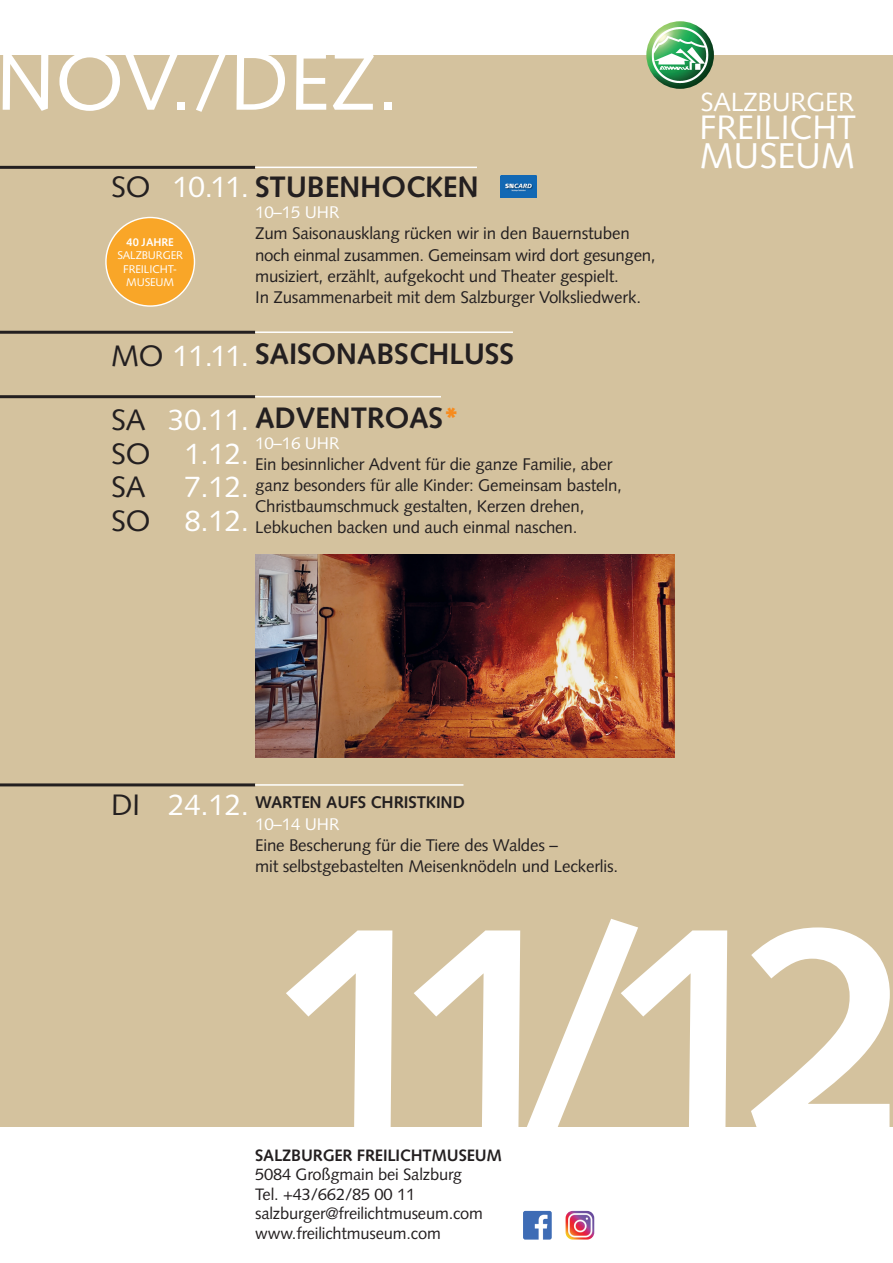
<style>
.page{position:relative;width:893px;height:1263px;background:#fff}
.page>*{position:absolute;margin:0;border:0;box-sizing:border-box;transform-origin:0 0}
.t1{font:700 300px "Syntax LT Std";color:#fff}
.t2{font:82.5px "Syntax LT Std";color:#fff}
.t3{font:35.85px "Syntax LT Std";color:#fff}
.t4{font:33.9px "Syntax LT Std";color:#fff}
.t5{font:700 29.55px "Syntax LT Std";letter-spacing:-.01em;color:#231f20}
.t6{font:29.55px/33.9px "Syntax LT Std";letter-spacing:-.01em;color:#fff;text-align:justify}
.t7{font:26.25px "Syntax LT Std";letter-spacing:-.01em;color:#fff}
.t8{font:16.95px/21.1px "Syntax LT Std";letter-spacing:-.01em;color:#231f20}
.t9{font:16.95px "Syntax LT Std";letter-spacing:-.01em;color:#fff}
.t10{font:700 16.95px "Syntax LT Std";letter-spacing:-.01em;color:#231f20}
.t11{font:16.5px/19.5px "Syntax LT Std";letter-spacing:-.01em;color:#231f20}
.t12{font:700 16.5px "Syntax LT Std";letter-spacing:-.01em;color:#231f20}
.t13{font:11.25px/13px "Syntax LT Std";letter-spacing:-.01em;color:#fff;text-align:center}
.t14{font:700 11.25px "Syntax LT Std";letter-spacing:-.01em;color:#fff}
.s1{font-weight:400}
.s2{font-weight:400;color:#fff}
.s3{color:#231f20}
.s4{font-weight:900;color:#f68b1f}
</style>
<div class="page">
<div style="left:0;top:55px;width:893px;height:1072px;background:#d4c29e"></div>
<img style="left:646px;top:21px;width:68px;height:68px;border-radius:34px">
<img style="left:652px;top:26px;width:57px;height:58px">
<img style="left:523px;top:1211px;width:29px;height:28px">
<img style="left:566px;top:1211px;width:28px;height:28px">
<hr style="left:0;top:166px;width:255px;height:3px;background:#231f20">
<hr style="left:255px;top:167px;width:222px;height:1px;background:#fff">
<hr style="left:0;top:331px;width:255px;height:3px;background:#231f20">
<hr style="left:255px;top:331px;width:258px;height:2px;background:#fff">
<hr style="left:0;top:783px;width:255px;height:3px;background:#231f20">
<hr style="left:255px;top:784px;width:208px;height:2px;background:#fff">
<img style="left:255px;top:554px;width:420px;height:204px">
<hr style="left:0;top:395px;width:255px;height:3px;background:#231f20">
<hr style="left:255px;top:396px;width:186px;height:1px;background:#fff">
<div style="left:106px;top:217px;width:88px;height:89px;background:#f9a628;border-radius:50%"></div>
<img style="left:500px;top:175px;width:36px;height:23px">
<h2 class="t2" style="left:-4px;top:32px;width:405px">NOV./DEZ.</h2>
<h3 class="t5" style="left:111px;top:170px;width:369px"><span class="s1">SO</span> <span class="s2">10.11.</span> STUBENHOCKEN</h3>
<p class="t14" style="left:127px;top:236px;width:49px">40 JAHRE</p>
<p class="t13" style="left:117px;top:249px;width:67px">SALZBURGER<br>FREILICHT-<br>MUSEUM</p>
<p class="t9" style="left:255px;top:202px;width:86px">10–15 UHR</p>
<p class="t8" style="left:255px;top:223px;width:402px">Zum Saisonausklang rücken wir in den Bauernstuben noch einmal zusammen. Gemeinsam wird dort gesungen, musiziert, erzählt, aufgekocht und Theater gespielt.<br>In Zusammenarbeit mit dem Salzburger Volksliedwerk.</p>
<h3 class="t5" style="left:111px;top:337px;width:404px"><span class="s1">MO</span> <span class="s2">11.11.</span> SAISONABSCHLUSS</h3>
<h3 class="t6" style="left:111px;top:403px;width:139px"><span class="s3">SA</span> 30.11.<br><span class="s3">SO</span> 1.12.<br><span class="s3">SA</span></h3>
<h3 class="t6" style="left:111px;top:470px;width:139px;text-align:right">7.12.<br><span class="s3">SO</span> 8.12.</h3>
<h3 class="t5" style="left:255px;top:400px;width:206px">ADVENTROAS<span class="s4">*</span></h3>
<p class="t9" style="left:255px;top:433px;width:86px">10–16 UHR</p>
<p class="t8" style="left:255px;top:453px;width:368px">Ein besinnlicher Advent für die ganze Familie, aber ganz besonders für alle Kinder: Gemeinsam basteln, Christbaumschmuck gestalten, Kerzen drehen, Lebkuchen backen und auch einmal naschen.</p>
<h3 class="t7" style="left:700px;top:86px;width:155px">SALZBURGER</h3>
<h3 class="t4" style="left:699px;top:108px;width:158px">FREILICHT</h3>
<h3 class="t3" style="left:700px;top:134px;width:157px">MUSEUM</h3>
<h3 class="t6" style="left:111px;top:788px;width:139px"><span class="s3">DI</span> 24.12.</h3>
<p class="t10" style="left:255px;top:793px;width:211px">WARTEN AUFS CHRISTKIND</p>
<p class="t9" style="left:255px;top:814px;width:86px">10–14 UHR</p>
<p class="t8" style="left:255px;top:834px;width:365px">Eine Bescherung für die Tiere des Waldes –<br>mit selbstgebastelten Meisenknödeln und Leckerlis.</p>
<h1 class="t1" style="left:274px;top:860px;width:643px">11/12</h1>
<p class="t12" style="left:255px;top:1145px;width:249px">SALZBURGER FREILICHTMUSEUM</p>
<p class="t11" style="left:255px;top:1165px;width:229px">5084 Großgmain bei Salzburg<br>Tel. +43/662/85 00 11 salzburger@freilichtmuseum.com www.freilichtmuseum.com</p>
</div>
